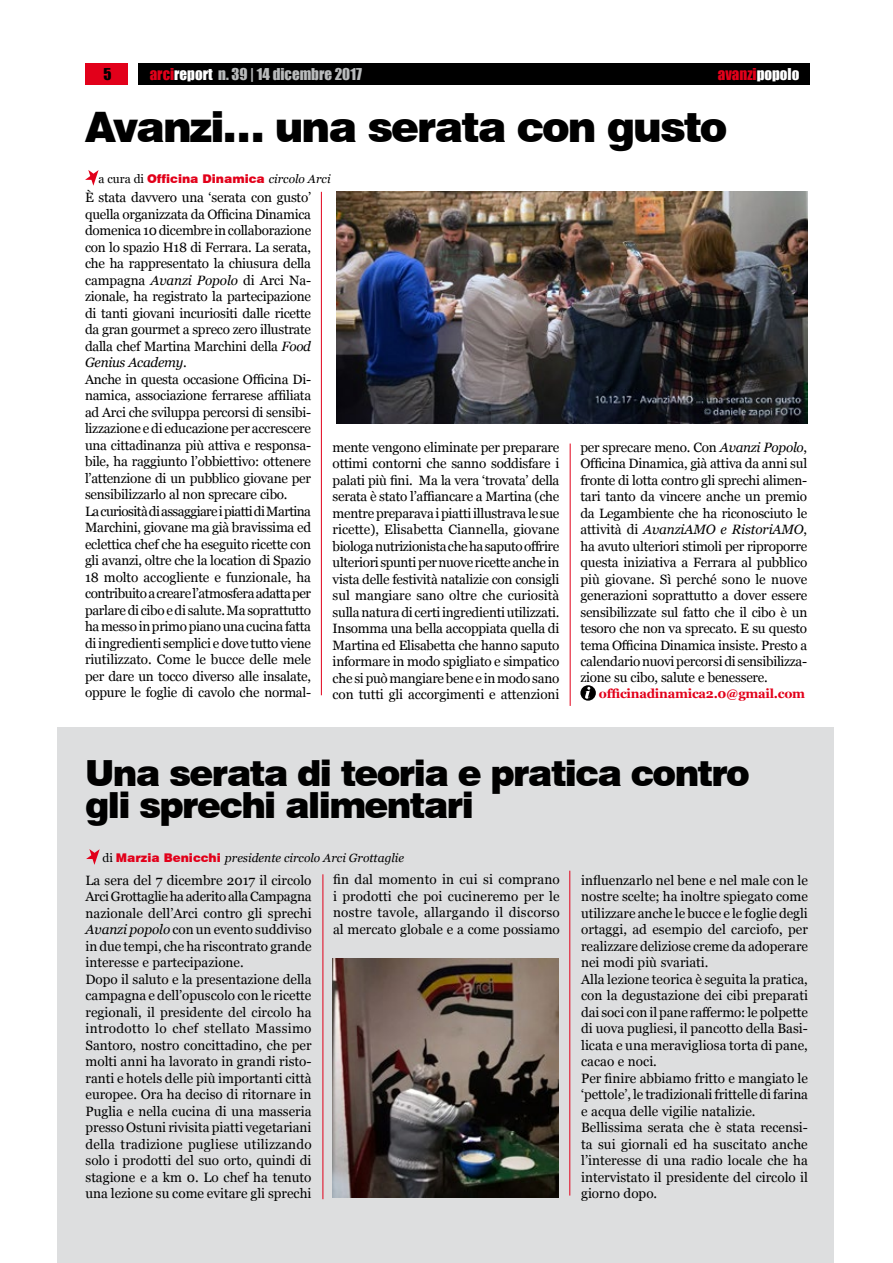
<style>
.page{position:relative;width:893px;height:1263px;background:#fff}
.page>*{position:absolute;margin:0;border:0;box-sizing:border-box;transform-origin:0 0}
.t1{font:900 42px "Swiss 721 BT";letter-spacing:-.045em;color:#000}
.t2{font:900 36px/31.5px "Swiss 721 BT";letter-spacing:-.045em;color:#000}
.t3{font:15px "Impact";color:#b9bbbc}
.t4{font:15px "Impact";color:#e2001a}
.t5{font:15px "Impact";color:#000}
.t6{font:13.5px/16.5px "Georgia";letter-spacing:-.005em;color:#000}
.t7{font:700 12.75px "Georgia";letter-spacing:-.02em;color:#e2001a}
.t8{font:italic 12px "Georgia";color:#000}
.t9{font:900 12px "Swiss 721 BT";color:#e2001a}
.s1{color:#e2001a}
.s2{color:#fff}
.s3{font-style:italic}
.s4{font-family:"Georgia";font-weight:400;color:#000}
.s5{font-family:"Georgia";font-weight:400;font-style:italic;color:#000}
.s6{font-style:normal}
.s7{font-family:"Swiss 721 BT";font-weight:900;font-style:normal;color:#e2001a}
</style>
<div class="page">
<div style="left:85px;top:64px;width:43px;height:21px;background:#e2001a"></div>
<div style="left:138px;top:64px;width:672px;height:21px;background:#000"></div>
<div style="left:57px;top:727px;width:776px;height:536px;background:#dddedf"></div>
<svg style="left:580px;top:685px;width:16px;height:16px"></svg>
<svg style="left:585px;top:687px;width:5px;height:12px"></svg>
<hr style="left:321px;top:192px;width:1px;height:503px;background:#e2001a">
<hr style="left:570px;top:443px;width:1px;height:263px;background:#e2001a">
<svg style="left:85px;top:170px;width:14px;height:16px"></svg>
<hr style="left:323px;top:874px;width:1px;height:325px;background:#e2001a">
<svg style="left:86px;top:849px;width:14px;height:16px"></svg>
<img style="left:337px;top:191px;width:470px;height:233px">
<img style="left:333px;top:959px;width:226px;height:239px">
<hr style="left:569px;top:871px;width:1px;height:324px;background:#e2001a">
<p class="t5" style="left:103px;top:62px;width:10px">5</p>
<p class="t3" style="left:150px;top:62px;width:214px"><span class="s1">arci</span><span class="s2">report</span> n. 39 | 14 dicembre 2017</p>
<p class="t4" style="left:718px;top:62px;width:83px">avanzi<span class="s2">popolo</span></p>
<h1 class="t1" style="left:85px;top:102px;width:644px">Avanzi… una serata con gusto</h1>
<p class="t6" style="left:85px;top:189px;width:228px">È stata davvero una ‘serata con gusto’ quella organizzata da Officina Dinamica domenica 10 dicembre in collaborazione con lo spazio H18 di Ferrara. La serata, che ha rappresentato la chiusura della campagna <span class="s3">Avanzi Popolo</span> di Arci Na&shy;zionale, ha registrato la partecipazione di tanti giovani incuriositi dalle ricette da gran gourmet a spreco zero illustrate dalla chef Martina Marchini della <span class="s3">Food Genius Academy</span>.<br>Anche in questa occasione Officina Di&shy;namica, associazione ferrarese affiliata ad Arci che sviluppa percorsi di sensibi&shy;lizzazione e di educazione per accrescere una cittadinanza più attiva e responsa&shy;bile, ha raggiunto l’obbiettivo: ottenere l’attenzione di un pubblico giovane per sensibilizzarlo al non sprecare cibo.<br>La curiosità di assaggiare i piatti di Martina Marchini, giovane ma già bravissima ed eclettica chef che ha eseguito ricette con gli avanzi, oltre che la location di Spazio 18 molto accogliente e funzionale, ha contribuito a creare l’atmosfera adatta per parlare di cibo e di salute. Ma soprattutto ha messo in primo piano una cucina fatta di ingredienti semplici e dove tutto viene riutilizzato. Come le bucce delle mele per dare un tocco diverso alle insalate, oppure le foglie di cavolo che normal-</p>
<p class="t9" style="left:99px;top:171px;width:233px"><span class="s4">a cura di</span> Officina Dinamica <span class="s5">circolo Arci</span></p>
<p class="t6" style="left:333px;top:439px;width:228px;text-align:justify">mente vengono eliminate per preparare ottimi contorni che sanno soddisfare i palati più fini. Ma la vera ‘trovata’ della serata è stato l’affiancare a Martina (che mentre preparava i piatti illustrava le sue ricette), Elisabetta Ciannella, giovane biologa nutrizionista che ha saputo offrire ulteriori spunti per nuove ricette anche in vista delle festività natalizie con consigli sul mangiare sano oltre che curiosità sulla natura di certi ingredienti utilizzati.<br>Insomma una bella accoppiata quella di Martina ed Elisabetta che hanno saputo informare in modo spigliato e simpatico che si può mangiare bene e in modo sano con tutti gli accorgimenti e attenzioni</p>
<p class="t6" style="left:580px;top:439px;width:228px;text-align:justify">per sprecare meno. Con <span class="s3">Avanzi Popolo</span>, Officina Dinamica, già attiva da anni sul fronte di lotta contro gli sprechi alimen&shy;tari tanto da vincere anche un premio da Legambiente che ha riconosciuto le attività di <span class="s3">AvanziAMO e RistoriAMO</span>, ha avuto ulteriori stimoli per riproporre questa iniziativa a Ferrara al pubblico più giovane. Sì perché sono le nuove generazioni soprattutto a dover essere sensibilizzate sul fatto che il cibo è un tesoro che non va sprecato. E su questo tema Officina Dinamica insiste. Presto a calendario nuovi percorsi di sensibilizza&shy;zione su cibo, salute e benessere.</p>
<p class="t7" style="left:599px;top:685px;width:208px">officinadinamica2.0@gmail.com</p>
<h2 class="t2" style="left:85px;top:758px;width:666px">Una serata di teoria e pratica contro gli sprechi alimentari</h2>
<p class="t8" style="left:103px;top:850px;width:303px"><span class="s6">di</span> <span class="s7">Marzia Benicchi</span> presidente circolo Arci Grottaglie</p>
<p class="t6" style="left:86px;top:872px;width:228px">La sera del 7 dicembre 2017 il circolo Arci Grottaglie ha aderito alla Campagna nazionale dell’Arci contro gli sprechi <span class="s3">Avanzi popolo</span> con un evento suddiviso in due tempi, che ha riscontrato grande interesse e partecipazione.<br>Dopo il saluto e la presentazione della campagna e dell’opuscolo con le ricette regionali, il presidente del circolo ha introdotto lo chef stellato Massimo Santoro, nostro concittadino, che per molti anni ha lavorato in grandi risto&shy;ranti e hotels delle più importanti città europee. Ora ha deciso di ritornare in Puglia e nella cucina di una masseria presso Ostuni rivisita piatti vegetariani della tradizione pugliese utilizzando solo i prodotti del suo orto, quindi di stagione e a km 0. Lo chef ha tenuto una lezione su come evitare gli sprechi</p>
<p class="t6" style="left:333px;top:872px;width:228px;text-align:justify">fin dal momento in cui si comprano i prodotti che poi cucineremo per le nostre tavole, allargando il discorso al mercato globale e a come possiamo</p>
<p class="t6" style="left:581px;top:872px;width:228px">influenzarlo nel bene e nel male con le nostre scelte; ha inoltre spiegato come utilizzare anche le bucce e le foglie degli ortaggi, ad esempio del carciofo, per realizzare deliziose creme da adoperare nei modi più svariati.<br>Alla lezione teorica è seguita la pratica, con la degustazione dei cibi preparati dai soci con il pane raffermo: le polpette di uova pugliesi, il pancotto della Basi&shy;licata e una meravigliosa torta di pane, cacao e noci.<br>Per finire abbiamo fritto e mangiato le ‘pettole’, le tradizionali frittelle di farina e acqua delle vigilie natalizie.<br>Bellissima serata che è stata recensi&shy;ta sui giornali ed ha suscitato anche l’interesse di una radio locale che ha intervistato il presidente del circolo il giorno dopo.</p>
</div>
